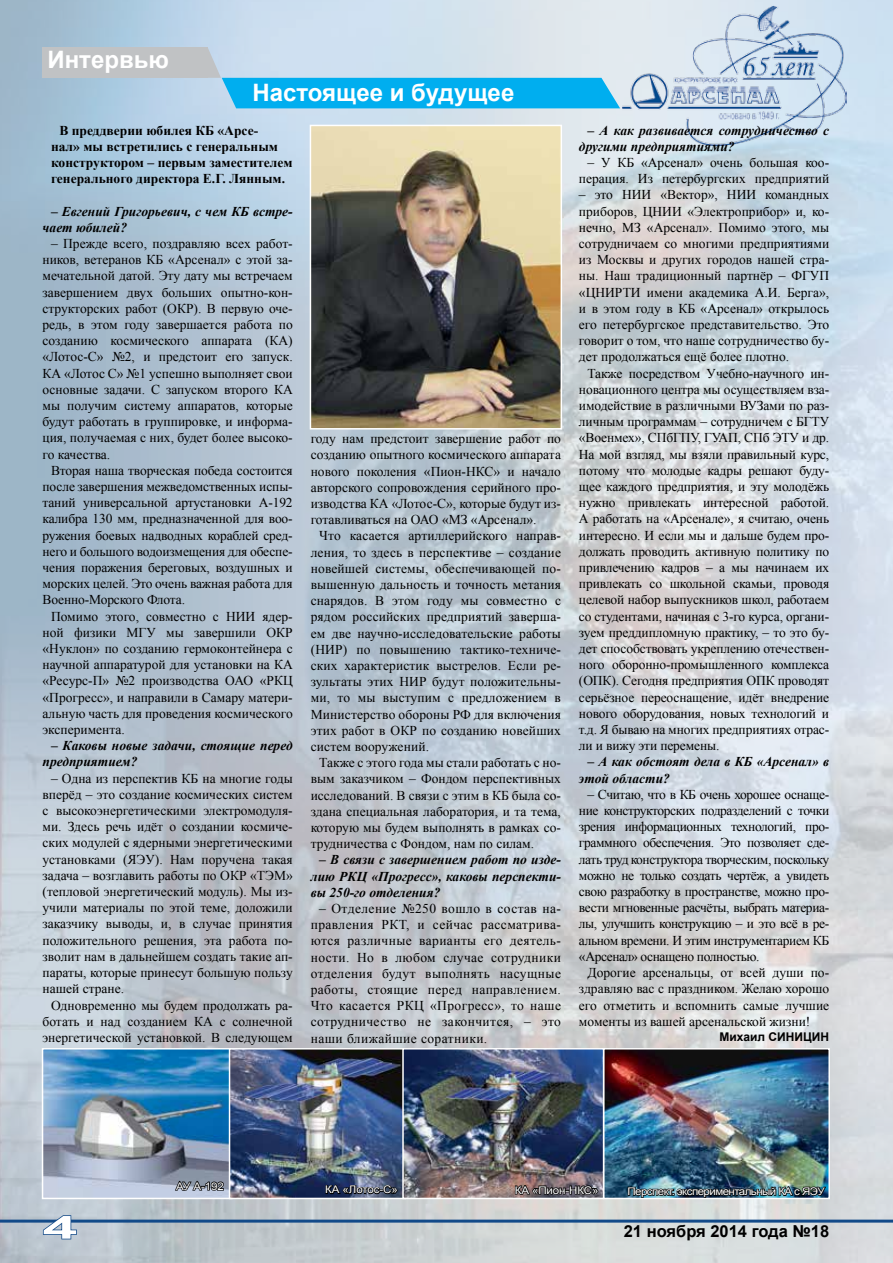
<style>
.page{position:relative;width:893px;height:1263px;background:#fff}
.page>*{position:absolute;margin:0;border:0;box-sizing:border-box;transform-origin:0 0}
.t1{font:700 31.5px "Arial";color:#fff;scale:2 1}
.t2{font:700 24px "Arial";color:#fff}
.t3{font:700 16.5px "Arial";color:#000}
.t4{font:13.5px/16.2px "Times New Roman";color:#000;text-align:justify}
.t5{font:italic 700 13.5px/16.2px "Times New Roman";color:#000}
.t6{font:700 13.5px/16.2px "Times New Roman";color:#000}
.t7{font:700 12px "Arial";color:#000}
.t8{font:10.5px "Arial";letter-spacing:-.05em;color:#fff;scale:1.1 1}
.t9{font:10.5px "Arial";letter-spacing:-.01em;color:#fff;scale:1.1 1}
</style>
<div class="page">
<img style="left:0;top:0;width:893px;height:1263px">
<hr style="left:0;top:1219px;width:893px;height:3px;background:#124a89">
<div style="left:42px;top:47px;width:166px;height:31px;background:#c0c2c4"></div>
<svg style="left:208px;top:47px;width:412px;height:61px;background:#72c9ed"></svg>
<img style="left:622px;top:6px;width:225px;height:140px">
<img style="left:313px;top:128px;width:246px;height:298px">
<div style="left:310px;top:125px;width:252px;height:304px;border:2px solid #fff"></div>
<img style="left:45px;top:1051px;width:184px;height:145px">
<div style="left:42px;top:1048px;width:191px;height:151px;border:2px solid #fff"></div>
<img style="left:232px;top:1051px;width:170px;height:145px">
<div style="left:229px;top:1048px;width:177px;height:151px;border:2px solid #fff"></div>
<img style="left:405px;top:1051px;width:422px;height:145px">
<div style="left:603px;top:1048px;width:227px;height:151px;border:2px solid #fff"></div>
<div style="left:402px;top:1048px;width:202px;height:151px;border:2px solid #fff"></div>
<svg style="left:174px;top:1177px;width:51px;height:15px"></svg>
<svg style="left:324px;top:1181px;width:75px;height:14px"></svg>
<svg style="left:513px;top:1181px;width:87px;height:16px"></svg>
<img style="left:627px;top:1182px;width:200px;height:16px">
<svg style="left:42px;top:1214px;width:36px;height:26px"></svg>
<h2 class="t2" style="left:48px;top:44px;width:123px">Интервью</h2>
<h2 class="t2" style="left:252px;top:77px;width:263px">Настоящее и будущее</h2>
<p class="t6" style="left:51px;top:122px;width:243px;text-indent:8px">В преддверии юбилея КБ «Арсе-<br>нал» мы встретились с генеральным конструктором – первым заместителем генерального директора Е.Г. Лянным.</p>
<p class="t5" style="left:43px;top:203px;width:252px;text-indent:8px">– Евгений Григорьевич, с чем КБ встре&shy;чает юбилей?</p>
<p class="t4" style="left:43px;top:235px;width:252px;text-indent:9px">– Прежде всего, поздравляю всех работ&shy;ников, ветеранов КБ «Арсенал» с этой за&shy;мечательной датой. Эту дату мы встречаем завершением двух больших опытно-кон&shy;структорских работ (ОКР). В первую оче&shy;редь, в этом году завершается работа по созданию космического аппарата (КА) «Лотос-С» №2, и предстоит его запуск.<br>КА «Лотос С» №1 успешно выполняет свои основные задачи. С запуском второго КА мы получим систему аппаратов, которые будут работать в группировке, и информа&shy;ция, получаемая с них, будет более высоко&shy;го качества.</p>
<p class="t4" style="left:43px;top:462px;width:252px;text-indent:9px">Вторая наша творческая победа состоится после завершения межведомственных испы&shy;таний универсальной артустановки А-192 калибра 130 мм, предназначенной для воо&shy;ружения боевых надводных кораблей сред&shy;него и большого водоизмещения для обеспе&shy;чения поражения береговых, воздушных и морских целей. Это очень важная работа для Военно-Морского Флота.</p>
<p class="t4" style="left:43px;top:608px;width:252px;text-indent:9px">Помимо этого, совместно с НИИ ядер&shy;ной физики МГУ мы завершили ОКР «Нуклон» по созданию гермоконтейнера с научной аппаратурой для установки на КА «Ресурс-П» №2 производства ОАО «РКЦ «Прогресс», и направили в Самару матери&shy;альную часть для проведения космического эксперимента.</p>
<p class="t5" style="left:43px;top:737px;width:252px;text-indent:8px">– Каковы новые задачи, стоящие перед предприятием?</p>
<p class="t4" style="left:43px;top:770px;width:252px;text-indent:9px">– Одна из перспектив КБ на многие годы вперёд – это создание космических систем с высокоэнергетическими электромодуля&shy;ми. Здесь речь идёт о создании космиче&shy;ских модулей с ядерными энергетическими установками (ЯЭУ). Нам поручена такая задача – возглавить работы по ОКР «ТЭМ» (тепловой энергетический модуль). Мы из&shy;учили материалы по этой теме, доложили заказчику выводы, и, в случае принятия положительного решения, эта работа по&shy;зволит нам в дальнейшем создать такие ап&shy;параты, которые принесут большую пользу нашей стране.</p>
<p class="t4" style="left:43px;top:997px;width:252px;text-indent:9px">Одновременно мы будем продолжать ра&shy;ботать и над созданием КА с солнечной энергетической установкой. В следующем</p>
<p class="t4" style="left:311px;top:430px;width:252px">году нам предстоит завершение работ по созданию опытного космического аппарата нового поколения «Пион-НКС» и начало авторского сопровождения серийного про&shy;изводства КА «Лотос-С», которые будут из&shy;готавливаться на ОАО «МЗ «Арсенал».</p>
<p class="t4" style="left:311px;top:527px;width:252px;text-indent:9px">Что касается артиллерийского направ&shy;ления, то здесь в перспективе – создание новейшей системы, обеспечивающей по&shy;вышенную дальность и точность метания снарядов. В этом году мы совместно с рядом российских предприятий заверша&shy;ем две научно-исследовательские работы (НИР) по повышению тактико-техниче&shy;ских характеристик выстрелов. Если ре&shy;зультаты этих НИР будут положительны&shy;ми, то мы выступим с предложением в Министерство обороны РФ для включения этих работ в ОКР по созданию новейших систем вооружений.</p>
<p class="t4" style="left:311px;top:754px;width:252px;text-indent:9px">Также с этого года мы стали работать с но&shy;вым заказчиком – Фондом перспективных исследований. В связи с этим в КБ была со&shy;здана специальная лаборатория, и та тема, которую мы будем выполнять в рамках со&shy;трудничества с Фондом, нам по силам.</p>
<p class="t5" style="left:311px;top:851px;width:252px;text-align:justify;text-indent:8px">– В связи с завершением работ по изде&shy;лию РКЦ «Прогресс», каковы перспекти&shy;вы 250-го отделения?</p>
<p class="t4" style="left:311px;top:900px;width:252px;text-indent:9px">– Отделение №250 вошло в состав на&shy;правления РКТ, и сейчас рассматрива&shy;ются различные варианты его деятель&shy;ности. Но в любом случае сотрудники отделения будут выполнять насущные работы, стоящие перед направлением.<br>Что касается РКЦ «Прогресс», то наше сотрудничество не закончится, – это наши ближайшие соратники.</p>
<p class="t5" style="left:579px;top:122px;width:252px;text-indent:8px">– А как развивается сотрудничество с другими предприятиями?</p>
<p class="t4" style="left:579px;top:154px;width:252px;text-align:right">– У КБ «Арсенал» очень большая коо&shy;перация. Из петербургских предприятий</p>
<p class="t4" style="left:579px;top:187px;width:252px">– это НИИ «Вектор», НИИ командных приборов, ЦНИИ «Электроприбор» и, ко&shy;нечно, МЗ «Арсенал». Помимо этого, мы сотрудничаем со многими предприятиями из Москвы и других городов нашей стра&shy;ны. Наш традиционный партнёр – ФГУП «ЦНИРТИ имени академика А.И. Берга», и в этом году в КБ «Арсенал» открылось его петербургское представительство. Это говорит о том, что наше сотрудничество бу&shy;дет продолжаться ещё более плотно.</p>
<p class="t4" style="left:579px;top:365px;width:252px;text-indent:9px">Также посредством Учебно-научного ин&shy;новационного центра мы осуществляем вза&shy;имодействие в различными ВУЗами по раз&shy;личным программам – сотрудничем с БГТУ «Военмех», СПбГПУ, ГУАП, СПб ЭТУ и др.<br>На мой взгляд, мы взяли правильный курс, потому что молодые кадры решают буду&shy;щее каждого предприятия, и эту молодёжь нужно привлекать интересной работой.<br>А работать на «Арсенале», я считаю, очень интересно. И если мы и дальше будем про&shy;должать проводить активную политику по привлечению кадров – а мы начинаем их привлекать со школьной скамьи, проводя целевой набор выпускников школ, работаем со студентами, начиная с 3-го курса, органи&shy;зуем преддипломную практику, – то это бу&shy;дет способствовать укреплению отечествен&shy;ного оборонно-промышленного комплекса (ОПК). Сегодня предприятия ОПК проводят серьёзное переоснащение, идёт внедрение нового оборудования, новых технологий и т.д. Я бываю на многих предприятиях отрас&shy;ли и вижу эти перемены.</p>
<p class="t5" style="left:579px;top:753px;width:252px;text-indent:8px">– А как обстоят дела в КБ «Арсенал» в этой области?</p>
<p class="t4" style="left:579px;top:786px;width:252px;text-indent:9px">– Считаю, что в КБ очень хорошее оснаще&shy;ние конструкторских подразделений с точки зрения информационных технологий, про&shy;граммного обеспечения. Это позволяет сде&shy;лать труд конструктора творческим, поскольку можно не только создать чертёж, а увидеть свою разработку в пространстве, можно про&shy;вести мгновенные расчёты, выбрать материа&shy;лы, улучшить конструкцию – и это всё в ре&shy;альном времени. И этим инструментарием КБ «Арсенал» оснащено полностью.</p>
<p class="t4" style="left:579px;top:964px;width:252px;text-indent:9px">Дорогие арсенальцы, от всей души по&shy;здравляю вас с праздником. Желаю хорошо его отметить и вспомнить самые лучшие моменты из вашей арсенальской жизни!</p>
<p class="t7" style="left:719px;top:1028px;width:111px">Михаил СИНИЦИН</p>
<h1 class="t1" style="left:43px;top:1207px;width:19px">4</h1>
<p class="t8" style="left:176px;top:1179px;width:45px">АУ А-192</p>
<p class="t8" style="left:325px;top:1183px;width:67px">КА «Лотос-С»</p>
<p class="t9" style="left:515px;top:1183px;width:78px">КА «Пион-НКС»</p>
<p class="t8" style="left:627px;top:1184px;width:181px">Перспект. экспериментальный КА с ЯЭУ</p>
<p class="t3" style="left:624px;top:1220px;width:207px">21 ноября 2014 года №18</p>
</div>
